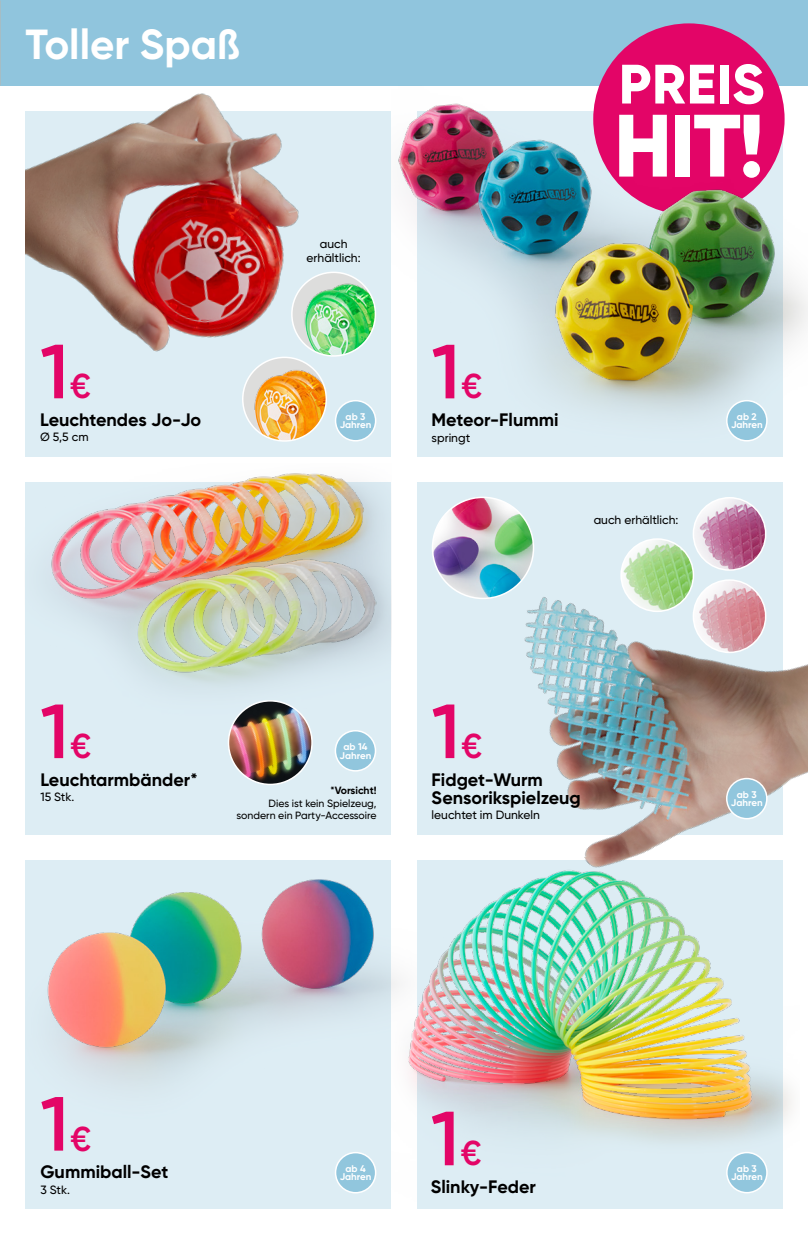
<style>
.page{position:relative;width:808px;height:1234px;background:#fff}
.page>*{position:absolute;margin:0;border:0;box-sizing:border-box;transform-origin:0 0}
.t1{font:800 88.2px "Gilroy";color:#fff}
.t2{font:600 76.5px "Gilroy";color:#e30567}
.t3{font:800 55.35px "Gilroy";letter-spacing:.01em;color:#fff}
.t4{font:700 42px "Gilroy";color:#fff}
.t5{font:700 18px/18px "Gilroy";color:#000}
.t6{font:500 12px/13.5px "Gilroy";color:#000;text-align:center}
.t7{font:500 10.5px/12.6px "Gilroy";color:#000;text-align:right}
.t8{font:700 10.5px "Gilroy";letter-spacing:-.005em;color:#000}
.t9{font:700 9.75px/8.7px "Gilroy";color:#fff;text-align:center}
.s1{font-size:34.5px}
</style>
<div class="page">
<div style="left:26px;top:111px;width:365px;height:345px;background:#ddedf4"></div>
<div style="left:26px;top:482px;width:365px;height:352px;background:#ddedf4"></div>
<div style="left:25px;top:859px;width:366px;height:349px;background:#ddedf4"></div>
<img style="left:424px;top:456px;width:384px;height:403px">
<img style="left:26px;top:85px;width:347px;height:285px">
<img style="left:25px;top:473px;width:366px;height:317px">
<img style="left:25px;top:859px;width:366px;height:222px">
<img style="left:391px;top:859px;width:401px;height:349px">
<div style="left:0;top:0;width:808px;height:85px;background:#90c5dd"></div>
<div style="left:593px;top:23px;width:191px;height:192px;background:#e30567;border-radius:50%"></div>
<img style="left:243px;top:357px;width:83px;height:84px;border-radius:42px">
<div style="left:242px;top:356px;width:85px;height:85px;border:2px solid #fff;border-radius:50%"></div>
<img style="left:292px;top:272px;width:83px;height:84px;border-radius:42px">
<div style="left:291px;top:271px;width:85px;height:85px;border:2px solid #fff;border-radius:50%"></div>
<div style="left:432px;top:497px;width:101px;height:101px;background:#000;opacity:.25"></div>
<img style="left:432px;top:497px;width:101px;height:101px;border-radius:51px">
<div style="left:432px;top:496px;width:102px;height:103px;border:2px solid #fff;border-radius:50%"></div>
<img style="left:621px;top:539px;width:72px;height:72px;border-radius:36px">
<div style="left:620px;top:538px;width:74px;height:74px;border:2px solid #fff;border-radius:50%"></div>
<img style="left:693px;top:580px;width:73px;height:72px;border-radius:36px">
<div style="left:693px;top:579px;width:73px;height:74px;border:2px solid #fff;border-radius:50%"></div>
<img style="left:693px;top:497px;width:73px;height:73px;border-radius:36px">
<div style="left:693px;top:497px;width:73px;height:73px;border:2px solid #fff;border-radius:50%"></div>
<div style="left:228px;top:700px;width:84px;height:84px;background:#000;opacity:.25"></div>
<img style="left:228px;top:700px;width:84px;height:84px;border-radius:42px">
<div style="left:228px;top:700px;width:85px;height:85px;border:2px solid #fff;border-radius:50%"></div>
<img style="left:391px;top:85px;width:417px;height:371px">
<div style="left:336px;top:400px;width:40px;height:40px;background:#91c6dd;border-radius:50%"></div>
<div style="left:335px;top:400px;width:41px;height:41px;border:2px solid #fff;border-radius:50%"></div>
<div style="left:335px;top:730px;width:40px;height:40px;background:#91c6dd;border-radius:50%"></div>
<div style="left:335px;top:729px;width:41px;height:42px;border:2px solid #fff;border-radius:50%"></div>
<div style="left:336px;top:1152px;width:40px;height:40px;background:#91c6dd;border-radius:50%"></div>
<div style="left:335px;top:1151px;width:41px;height:42px;border:2px solid #fff;border-radius:50%"></div>
<div style="left:727px;top:400px;width:40px;height:40px;background:#91c6dd;border-radius:50%"></div>
<div style="left:726px;top:400px;width:42px;height:41px;border:2px solid #fff;border-radius:50%"></div>
<div style="left:727px;top:778px;width:40px;height:40px;background:#91c6dd;border-radius:50%"></div>
<div style="left:726px;top:777px;width:41px;height:42px;border:2px solid #fff;border-radius:50%"></div>
<div style="left:727px;top:1152px;width:40px;height:40px;background:#91c6dd;border-radius:50%"></div>
<div style="left:726px;top:1151px;width:42px;height:42px;border:2px solid #fff;border-radius:50%"></div>
<h3 class="t4" style="left:26px;top:18px;width:216px">Toller Spaß</h3>
<h2 class="t2" style="left:40px;top:324px;width:52px">1<span class="s1">€</span></h2>
<p class="t5" style="left:40px;top:410px;width:162px">Leuchtendes Jo-Jo</p>
<p class="t6" style="left:40px;top:430px;width:50px">Ø 5,5 cm</p>
<p class="t6" style="left:307px;top:237px;width:55px">auch erhältlich:</p>
<p class="t9" style="left:340px;top:412px;width:33px">ab 3<br>Jahren</p>
<h3 class="t3" style="left:619px;top:49px;width:147px">PREIS</h3>
<h1 class="t1" style="left:614px;top:90px;width:152px">HIT!</h1>
<h2 class="t2" style="left:432px;top:324px;width:52px">1<span class="s1">€</span></h2>
<p class="t5" style="left:432px;top:410px;width:128px">Meteor-Flummi</p>
<p class="t6" style="left:432px;top:430px;width:40px">springt</p>
<p class="t6" style="left:594px;top:513px;width:86px">auch erhältlich:</p>
<p class="t9" style="left:731px;top:412px;width:33px">ab 2<br>Jahren</p>
<h2 class="t2" style="left:40px;top:683px;width:52px">1<span class="s1">€</span></h2>
<p class="t5" style="left:40px;top:770px;width:159px">Leuchtarmbänder*</p>
<p class="t6" style="left:40px;top:790px;width:36px">15 Stk.</p>
<p class="t9" style="left:340px;top:741px;width:33px">ab 14<br>Jahren</p>
<p class="t8" style="left:330px;top:783px;width:48px">*Vorsicht!</p>
<p class="t7" style="left:237px;top:796px;width:141px">Dies ist kein Spielzeug, sondern ein Party-Accessoire</p>
<h2 class="t2" style="left:432px;top:683px;width:52px">1<span class="s1">€</span></h2>
<p class="t5" style="left:432px;top:770px;width:151px">Fidget-Wurm<br>Sensorikspielzeug</p>
<p class="t6" style="left:432px;top:808px;width:110px">leuchtet im Dunkeln</p>
<p class="t9" style="left:731px;top:789px;width:33px">ab 3<br>Jahren</p>
<h2 class="t2" style="left:40px;top:1076px;width:52px">1<span class="s1">€</span></h2>
<h2 class="t2" style="left:431px;top:1090px;width:52px">1<span class="s1">€</span></h2>
<p class="t9" style="left:340px;top:1163px;width:33px">ab 4<br>Jahren</p>
<p class="t5" style="left:40px;top:1162px;width:129px">Gummiball-Set</p>
<p class="t6" style="left:40px;top:1182px;width:31px">3 Stk.</p>
<p class="t5" style="left:431px;top:1176px;width:107px">Slinky-Feder</p>
<p class="t9" style="left:731px;top:1163px;width:33px">ab 3<br>Jahren</p>
</div>
